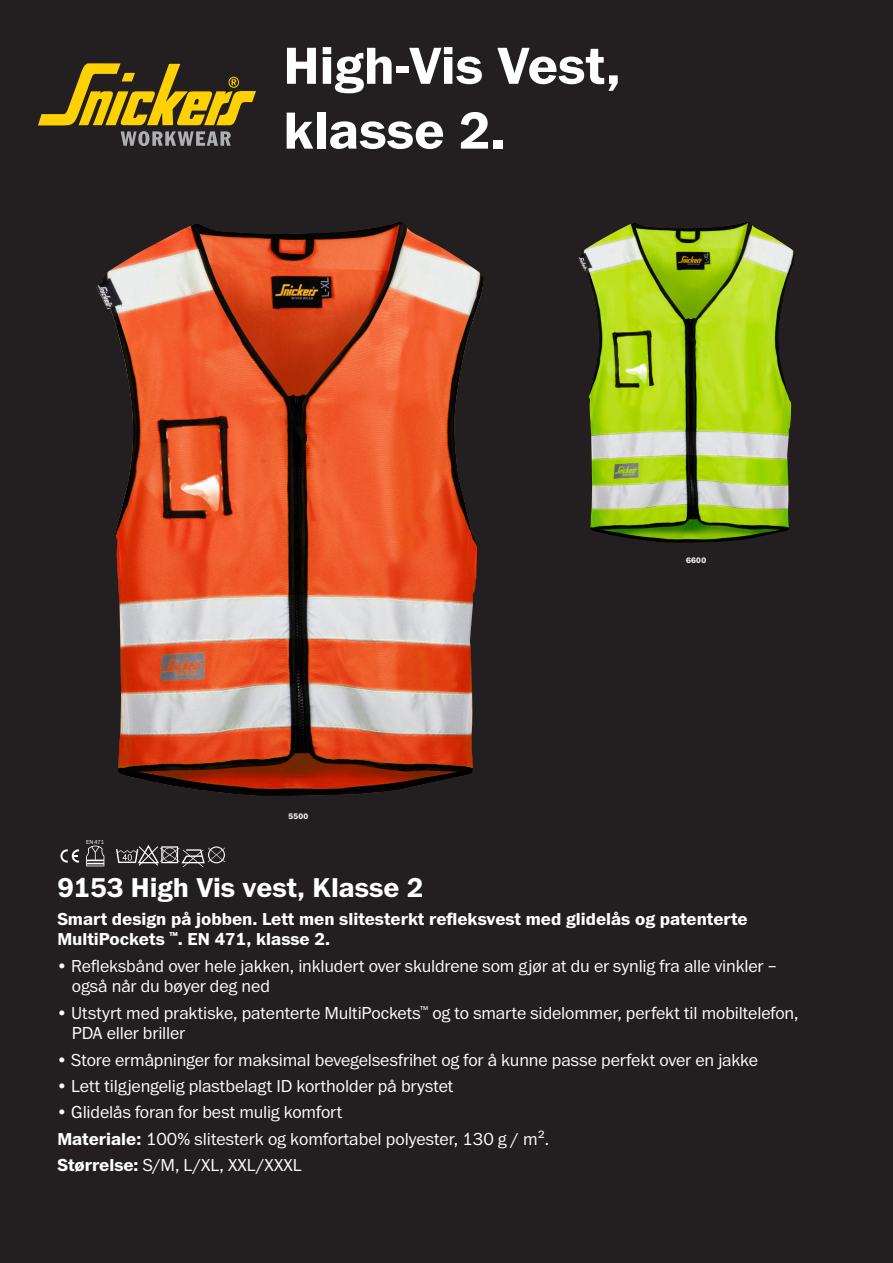
<style>
.page{position:relative;width:893px;height:1263px;background:#fff}
.page>*{position:absolute;margin:0;border:0;box-sizing:border-box;transform-origin:0 0}
.t1{font:700 54px/64.8px "Franklin ITC Pro";color:#fff}
.t2{font:700 28.2px "Franklin ITC Pro";color:#fff}
.t3{font:300 18px/20.5px "Franklin ITC Pro";letter-spacing:-.005em;color:#fff}
.t4{font:700 18px/20.5px "Franklin ITC Pro";color:#fff}
.t5{font:700 8.25px "Franklin ITC Pro";letter-spacing:.025em;color:#fff}
.t6{font:300 6px "Franklin ITC Pro";letter-spacing:-.01em;color:#fff}
.s1{font-weight:700}
</style>
<div class="page">
<div style="left:1px;top:1px;width:891px;height:1261px;background:#231f20"></div>
<svg style="left:38px;top:63px;width:218px;height:83px"></svg>
<img style="left:96px;top:222px;width:388px;height:574px">
<img style="left:578px;top:222px;width:217px;height:321px">
<svg style="left:60px;top:849px;width:19px;height:13px"></svg>
<svg style="left:86px;top:845px;width:18px;height:21px"></svg>
<svg style="left:116px;top:845px;width:109px;height:22px"></svg>
<h1 class="t1" style="left:283px;top:35px;width:339px">High-Vis Vest, klasse 2.</h1>
<p class="t5" style="left:288px;top:811px;width:21px">5500</p>
<p class="t5" style="left:686px;top:555px;width:22px">6600</p>
<p class="t6" style="left:86px;top:839px;width:20px">EN471</p>
<h2 class="t2" style="left:57px;top:871px;width:367px">9153 High Vis vest, Klasse 2</h2>
<p class="t4" style="left:57px;top:909px;width:692px">Smart design på jobben. Lett men slitesterkt refleksvest med glidelås og patenterte<br>MultiPockets <sup>™</sup>. EN 471, klasse 2.</p>
<p class="t3" style="left:72px;top:956px;width:706px;text-indent:-15px">• Refleksbånd over hele jakken, inkludert over skuldrene som gjør at du er synlig fra alle vinkler – også når du bøyer deg ned</p>
<p class="t3" style="left:72px;top:1003px;width:728px;text-indent:-15px">• Utstyrt med praktiske, patenterte MultiPockets<sup>™</sup> og to smarte sidelommer, perfekt til mobiltelefon,<br>PDA eller briller</p>
<p class="t3" style="left:57px;top:1050px;width:702px">• Store ermåpninger for maksimal bevegelsesfrihet og for å kunne passe perfekt over en jakke</p>
<p class="t3" style="left:57px;top:1076px;width:398px">• Lett tilgjengelig plastbelagt ID kortholder på brystet</p>
<p class="t3" style="left:57px;top:1099px;width:493px;line-height:26.4px">• Glidelås foran for best mulig komfort<br><span class="s1">Materiale:</span> 100% slitesterk og komfortabel polyester, 130 g / m².<br><span class="s1">Størrelse:</span> S/M, L/XL, XXL/XXXL</p>
</div>
